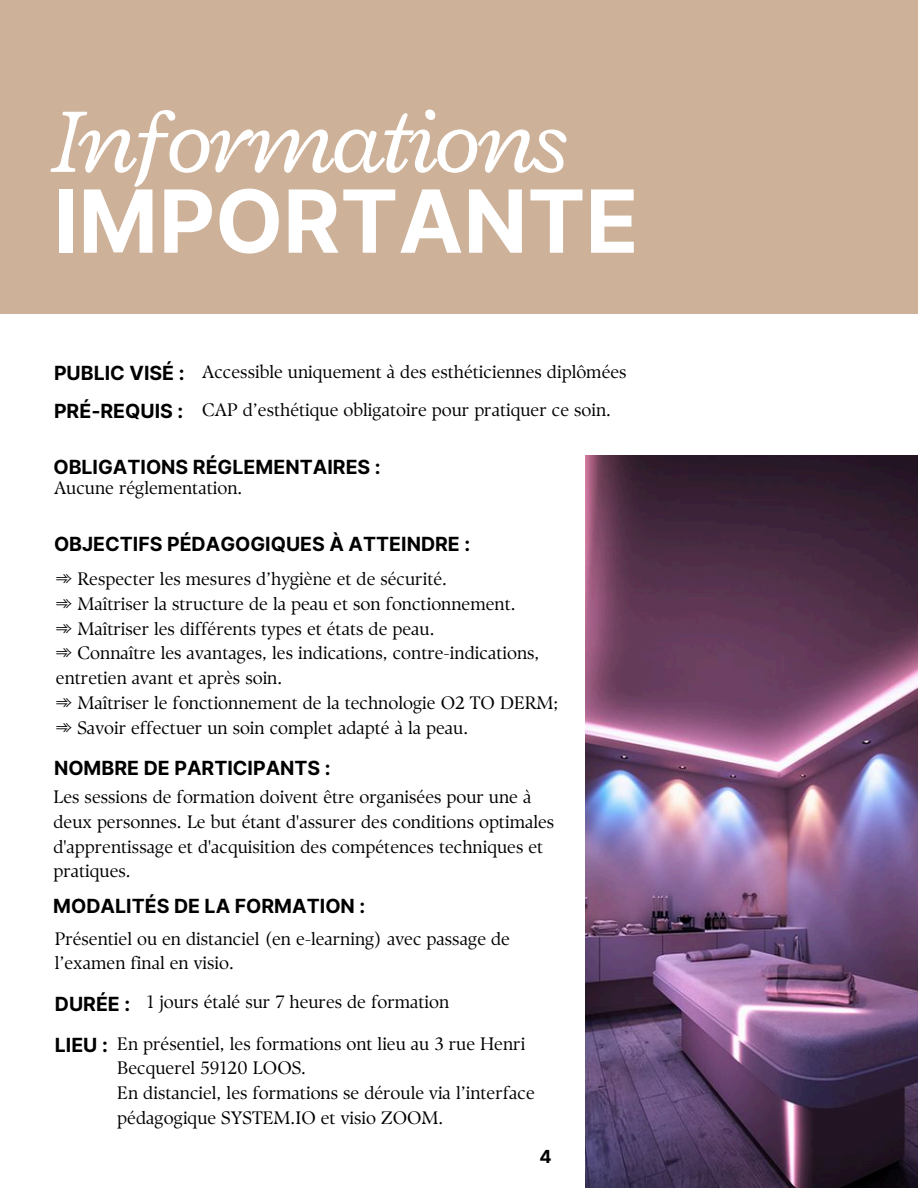
<style>
.page{position:relative;width:918px;height:1188px;background:#fff}
.page>*{position:absolute;margin:0;border:0;box-sizing:border-box;transform-origin:0 0}
.t1{font:italic 97.5px "Radley";letter-spacing:-.04em;color:#fff}
.t2{font:700 87px "Inter";color:#fff}
.t3{font:700 19.5px "Inter";color:#000001}
.t4{font:18px/24.8px "TY Serif D";color:#000001}
.t5{font:700 18px "Inter";color:#000001}
.s1{font-family:"Free Serif"}
</style>
<div class="page">
<img style="left:585px;top:455px;width:333px;height:733px">
<div style="left:0;top:0;width:918px;height:314px;background:#cdb199"></div>
<h2 class="t1" style="left:53px;top:78px;width:516px">Informations</h2>
<h3 class="t2" style="left:54px;top:169px;width:586px">IMPORTANTE</h3>
<p class="t3" style="left:54px;top:361px;width:132px">PUBLIC VISÉ :</p>
<h1 class="t4" style="left:202px;top:359px;width:426px">Accessible uniquement à des esthéticiennes diplômées</h1>
<h3 class="t3" style="left:54px;top:400px;width:131px">PRÉ-REQUIS :</h3>
<p class="t4" style="left:202px;top:397px;width:411px">CAP d’esthétique obligatoire pour pratiquer ce soin.</p>
<h3 class="t3" style="left:53px;top:455px;width:329px">OBLIGATIONS RÉGLEMENTAIRES :</h3>
<p class="t4" style="left:54px;top:475px;width:190px">Aucune réglementation.</p>
<h3 class="t3" style="left:54px;top:532px;width:418px">OBJECTIFS PÉDAGOGIQUES À ATTEINDRE :</h3>
<p class="t4" style="left:56px;top:567px;width:393px"><span class="s1">➾</span> Respecter les mesures d’hygiène et de sécurité.</p>
<p class="t4" style="left:56px;top:591px;width:461px"><span class="s1">➾</span> Maîtriser la structure de la peau et son fonctionnement.</p>
<p class="t4" style="left:56px;top:616px;width:380px"><span class="s1">➾</span> Maîtriser les différents types et états de peau.</p>
<p class="t4" style="left:56px;top:641px;width:485px"><span class="s1">➾</span> Connaître les avantages, les indications, contre-indications, entretien avant et après soin.</p>
<p class="t4" style="left:56px;top:690px;width:504px"><span class="s1">➾</span> Maîtriser le fonctionnement de la technologie O2 TO DERM;</p>
<p class="t4" style="left:56px;top:715px;width:414px"><span class="s1">➾</span> Savoir effectuer un soin complet adapté à la peau.</p>
<h3 class="t3" style="left:54px;top:756px;width:278px">NOMBRE DE PARTICIPANTS :</h3>
<p class="t4" style="left:53px;top:785px;width:502px">Les sessions de formation doivent être organisées pour une à deux personnes. Le but étant d'assurer des conditions optimales d'apprentissage et d'acquisition des compétences techniques et pratiques.</p>
<h3 class="t3" style="left:53px;top:894px;width:314px">MODALITÉS DE LA FORMATION :</h3>
<p class="t4" style="left:55px;top:926px;width:457px">Présentiel ou en distanciel (en e-learning) avec passage de l’examen final en visio.</p>
<p class="t3" style="left:55px;top:992px;width:77px">DURÉE :</p>
<h3 class="t4" style="left:147px;top:990px;width:304px">1 jours étalé sur 7 heures de formation</h3>
<p class="t3" style="left:55px;top:1033px;width:55px">LIEU :</p>
<p class="t4" style="left:117px;top:1031px;width:410px">En présentiel, les formations ont lieu au 3 rue Henri<br>Becquerel 59120 LOOS.</p>
<p class="t4" style="left:117px;top:1081px;width:419px">En distanciel, les formations se déroule via l’interface pédagogique SYSTEM.IO et visio ZOOM.</p>
<h3 class="t5" style="left:539px;top:1146px;width:14px">4</h3>
</div>
